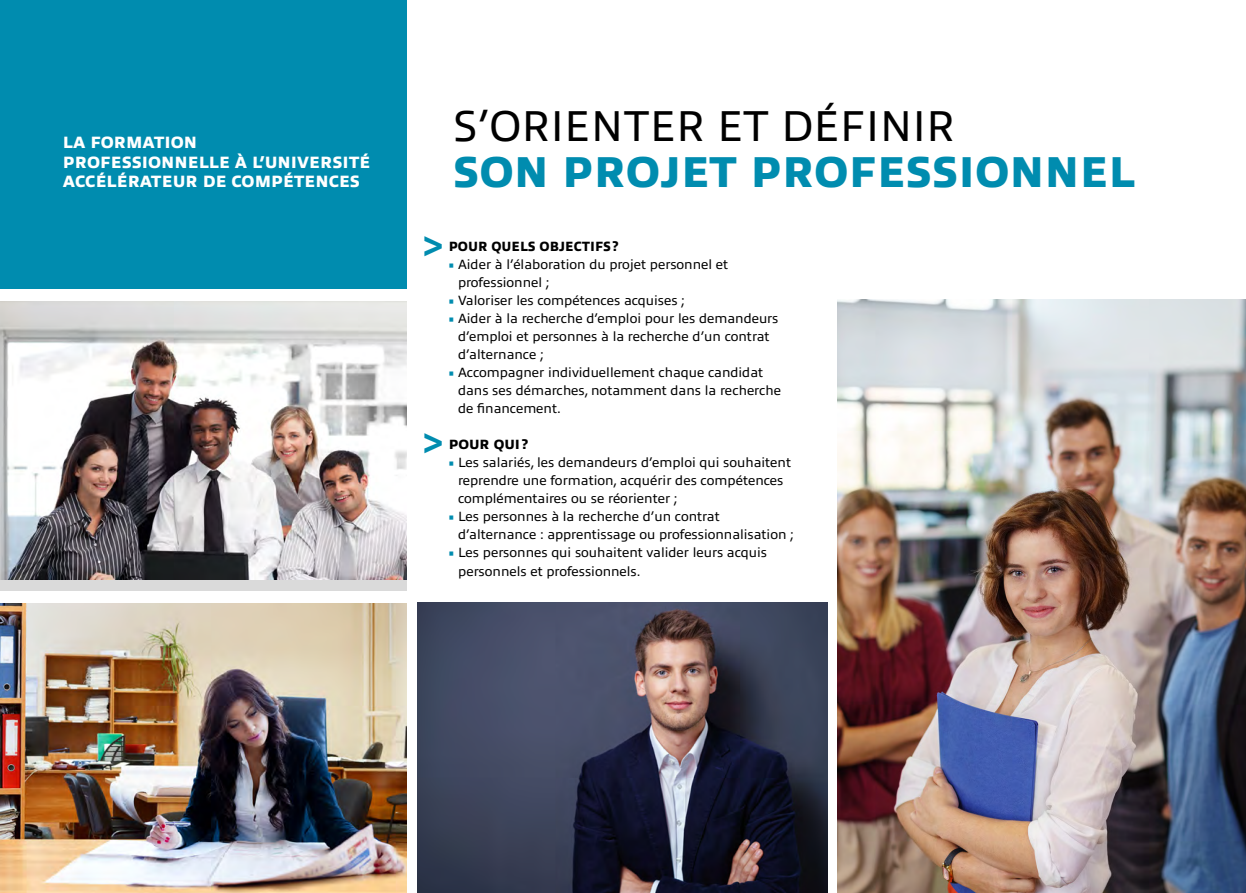
<style>
.page{position:relative;width:1246px;height:893px;background:#fff}
.page>*{position:absolute;margin:0;border:0;box-sizing:border-box;transform-origin:0 0}
.t1{font:800 43.5px "Allumi Pro";color:#008caf}
.t2{font:43.5px "Allumi Pro";color:#000}
.t3{font:700 37.5px "Allumi Pro";color:#008caf}
.t4{font:800 16.5px/19.8px "Allumi Pro";color:#fff}
.t5{font:13.5px/18px "Allumi Pro";color:#000}
.t6{font:800 13.5px "Allumi Pro";color:#000;scale:.95 1}
.t7{font:800 13.5px "Allumi Pro";color:#000}
.s1{font-weight:800;color:#008caf}
</style>
<div class="page">
<div style="left:0;top:0;width:406px;height:288px;background:#008caf"></div>
<div style="left:0;top:301px;width:406px;height:289px;background:#dadada"></div>
<img style="left:0;top:301px;width:406px;height:278px">
<img style="left:837px;top:299px;width:408px;height:593px">
<img style="left:0;top:603px;width:406px;height:289px">
<img style="left:417px;top:602px;width:410px;height:290px">
<p class="t4" style="left:63px;top:131px;width:309px">LA FORMATION<br>PROFESSIONNELLE À L’UNIVERSITÉ<br>ACCÉLÉRATEUR DE COMPÉTENCES</p>
<h1 class="t2" style="left:453px;top:94px;width:503px">S’ORIENTER ET DÉFINIR</h1>
<h1 class="t1" style="left:453px;top:140px;width:683px">SON PROJET PROFESSIONNEL</h1>
<h2 class="t3" style="left:423px;top:215px;width:22px">&gt;</h2>
<p class="t6" style="left:448px;top:236px;width:180px">POUR QUELS OBJECTIFS ?</p>
<p class="t5" style="left:458px;top:254px;width:272px;text-indent:-9px"><span class="s1">•</span> Aider à l’élaboration du projet personnel et professionnel ;</p>
<p class="t5" style="left:448px;top:290px;width:238px"><span class="s1">•</span> Valoriser les compétences acquises ;</p>
<p class="t5" style="left:458px;top:308px;width:322px;text-indent:-9px"><span class="s1">•</span> Aider à la recherche d’emploi pour les demandeurs d’emploi et personnes à la recherche d’un contrat d’alternance ;</p>
<p class="t5" style="left:458px;top:362px;width:324px;text-indent:-9px"><span class="s1">•</span> Accompagner individuellement chaque candidat dans ses démarches, notamment dans la recherche de financement.</p>
<p class="t7" style="left:448px;top:434px;width:81px">POUR QUI ?</p>
<p class="t5" style="left:458px;top:452px;width:334px;text-indent:-9px"><span class="s1">•</span> Les salariés, les demandeurs d’emploi qui souhaitent reprendre une formation, acquérir des compétences complémentaires ou se réorienter ;</p>
<p class="t5" style="left:458px;top:506px;width:337px;text-indent:-9px"><span class="s1">•</span> Les personnes à la recherche d’un contrat d’alternance : apprentissage ou professionnalisation ;</p>
<p class="t5" style="left:458px;top:542px;width:310px;text-indent:-9px"><span class="s1">•</span> Les personnes qui souhaitent valider leurs acquis personnels et professionnels.</p>
<h2 class="t3" style="left:423px;top:413px;width:22px">&gt;</h2>
</div>
